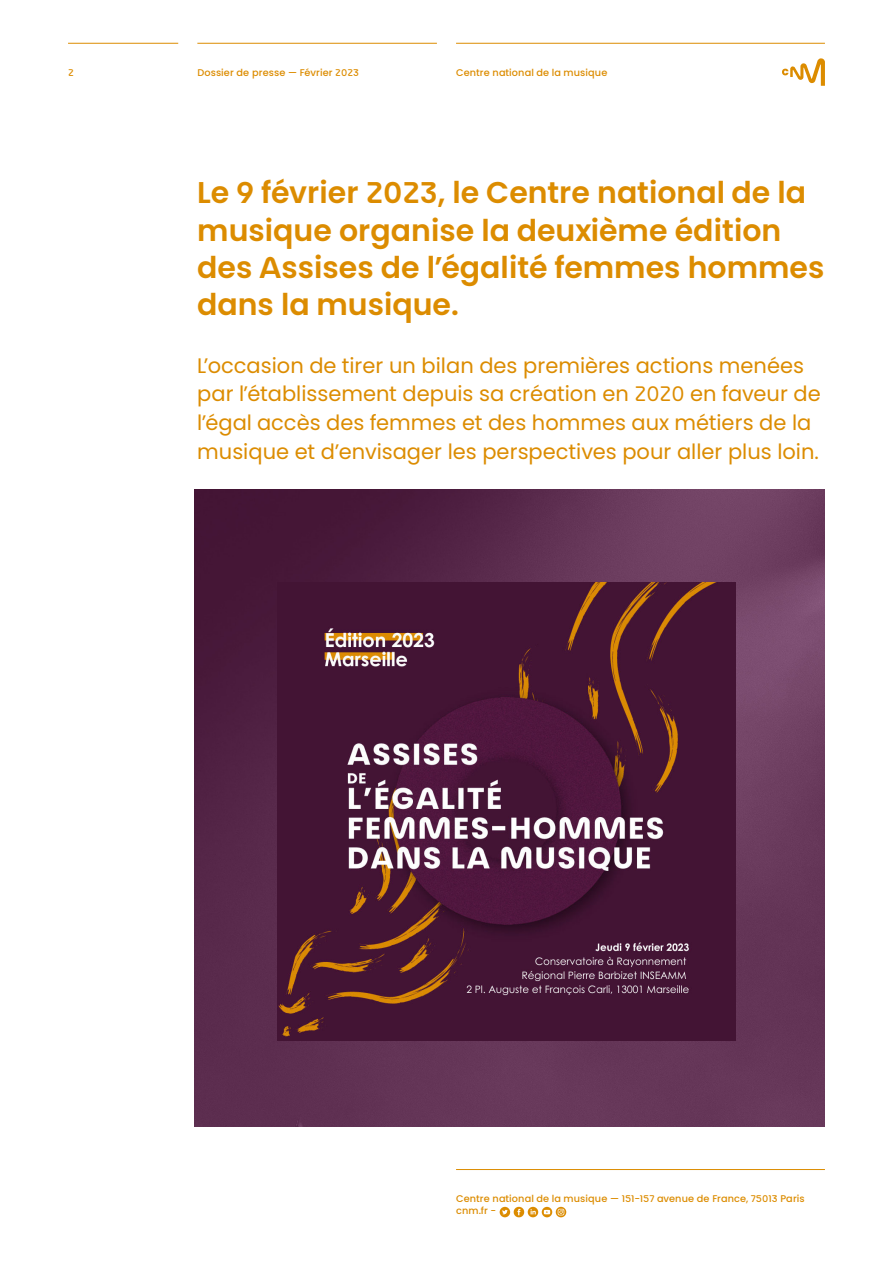
<style>
.page{position:relative;width:893px;height:1263px;background:#fff}
.page>*{position:absolute;margin:0;border:0;box-sizing:border-box;transform-origin:0 0}
.t1{font:600 30px/37px "CNM";color:#dc8c00}
.t2{font:21px/28.8px "CNM";color:#dc8c00}
.t3{font:500 9.75px/12.3px "CNM";letter-spacing:.01em;color:#dc8c00}
</style>
<div class="page">
<img style="left:195px;top:489px;width:630px;height:638px">
<img style="left:278px;top:583px;width:457px;height:457px">
<hr style="left:68px;top:43px;width:110px;height:1px;background:#dc8c00">
<hr style="left:456px;top:43px;width:369px;height:1px;background:#dc8c00">
<svg style="left:782px;top:58px;width:43px;height:28px"></svg>
<svg style="left:500px;top:1207px;width:66px;height:10px"></svg>
<hr style="left:456px;top:1169px;width:369px;height:1px;background:#dc8c00">
<hr style="left:197px;top:43px;width:240px;height:1px;background:#dc8c00">
<p class="t3" style="left:197px;top:66px;width:163px">Dossier de presse — Février 2023</p>
<p class="t3" style="left:68px;top:66px;width:7px">2</p>
<p class="t3" style="left:456px;top:67px;width:153px">Centre national de la musique</p>
<h1 class="t1" style="left:197px;top:175px;width:629px">Le 9 février 2023, le Centre national de la musique organise la deuxième édition des Assises de l’égalité femmes hommes dans la musique.</h1>
<p class="t2" style="left:197px;top:351px;width:625px">L’occasion de tirer un bilan des premières actions menées par l’établissement depuis sa création en 2020 en faveur de l’égal accès des femmes et des hommes aux métiers de la musique et d’envisager les perspectives pour aller plus loin.</p>
<p class="t3" style="left:456px;top:1193px;width:350px">Centre national de la musique — 151-157 avenue de France, 75013 Paris cnm.fr -</p>
</div>
